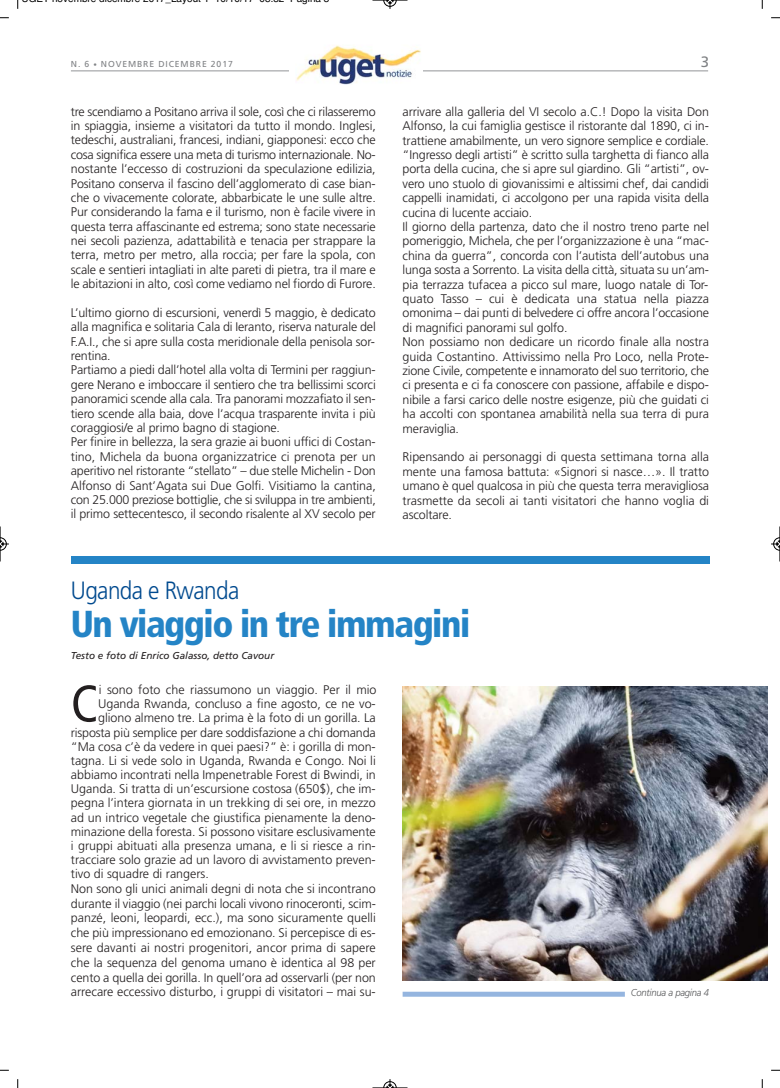
<style>
.page{position:relative;width:780px;height:1088px;background:#fff}
.page>*{position:absolute;margin:0;border:0;box-sizing:border-box;transform-origin:0 0}
.t1{font:condensed 51.88px "Frutiger LT Std";color:#231f20}
.t2{font:900 condensed 37.5px "Frutiger LT Std";letter-spacing:-.04em;color:#2484c6}
.t3{font:300 25px "Frutiger LT Std";letter-spacing:-.025em;color:#004a8f;scale:.9 1}
.t4{font:15px "Frutiger LT Std";color:#808285}
.t5{font:300 12.5px/14.4px "Frutiger LT Std";letter-spacing:-.01em;color:#231f20;text-align:justify}
.t6{font:italic 10px "Frutiger LT Std";color:#231f20}
.t7{font:italic 300 10px "Frutiger LT Std";letter-spacing:-.025em;color:#58595b;scale:.95 1}
.t8{font:10px "Helvetica";color:#000}
.t9{font:8.62px "Frutiger LT Std";letter-spacing:.1em;color:#808285}
.s1{font-size:6.88px}
</style>
<div class="page">
<hr style="left:71px;top:71px;width:637px;height:1px;background:#939598">
<div style="left:289px;top:36px;width:134px;height:48px;background:#fff"></div>
<img style="left:296px;top:45px;width:125px;height:39px">
<div style="left:71px;top:557px;width:638px;height:7px;background:#2484c6"></div>
<img style="left:402px;top:686px;width:365px;height:295px">
<div style="left:402px;top:992px;width:222px;height:5px;background:#95b5df"></div>
<svg style="left:17px;top:0;width:2px;height:9px"></svg>
<svg style="left:0;top:17px;width:9px;height:2px"></svg>
<svg style="left:761px;top:0;width:2px;height:9px"></svg>
<svg style="left:771px;top:17px;width:9px;height:2px"></svg>
<svg style="left:17px;top:1079px;width:2px;height:9px"></svg>
<svg style="left:761px;top:1079px;width:2px;height:9px"></svg>
<hr style="left:372px;top:0;width:35px;height:1px;background:#000">
<svg style="left:383px;top:0;width:13px;height:9px"></svg>
<hr style="left:372px;top:1087px;width:35px;height:1px;background:#000">
<svg style="left:383px;top:1079px;width:13px;height:9px"></svg>
<hr style="left:0;top:526px;width:1px;height:35px;background:#000">
<svg style="left:0;top:537px;width:9px;height:14px"></svg>
<hr style="left:779px;top:526px;width:1px;height:35px;background:#000">
<svg style="left:771px;top:537px;width:9px;height:14px"></svg>
<p class="t8" style="left:165px;top:-5px;width:23px">_ y</p>
<p class="t8" style="left:302px;top:-5px;width:7px">g</p>
<p class="t9" style="left:71px;top:59px;width:163px">N. 6 <span class="s1">•</span> NOVEMBRE DICEMBRE 2017</p>
<p class="t4" style="left:700px;top:53px;width:10px">3</p>
<p class="t5" style="left:71px;top:105px;width:306px">tre scendiamo a Positano arriva il sole, così che ci rilasseremo in spiaggia, insieme a visitatori da tutto il mondo. Inglesi, tedeschi, australiani, francesi, indiani, giapponesi: ecco che cosa significa essere una meta di turismo internazionale. No&shy;nostante l’eccesso di costruzioni da speculazione edilizia, Positano conserva il fascino dell’agglomerato di case bian&shy;che o vivacemente colorate, abbarbicate le une sulle altre.<br>Pur considerando la fama e il turismo, non è facile vivere in questa terra affascinante ed estrema; sono state necessarie nei secoli pazienza, adattabilità e tenacia per strappare la terra, metro per metro, alla roccia; per fare la spola, con scale e sentieri intagliati in alte pareti di pietra, tra il mare e le abitazioni in alto, così come vediamo nel fiordo di Furore.</p>
<p class="t5" style="left:71px;top:306px;width:306px;text-align:left">L’ultimo giorno di escursioni, venerdì 5 maggio, è dedicato alla magnifica e solitaria Cala di Ieranto, riserva naturale del F.A.I., che si apre sulla costa meridionale della penisola sor&shy;rentina.<br>Partiamo a piedi dall’hotel alla volta di Termini per raggiun&shy;gere Nerano e imboccare il sentiero che tra bellissimi scorci panoramici scende alla cala. Tra panorami mozzafiato il sen&shy;tiero scende alla baia, dove l’acqua trasparente invita i più coraggiosi/e al primo bagno di stagione.<br>Per finire in bellezza, la sera grazie ai buoni uffici di Costan&shy;tino, Michela da buona organizzatrice ci prenota per un aperitivo nel ristorante “stellato” – due stelle Michelin - Don Alfonso di Sant’Agata sui Due Golfi. Visitiamo la cantina, con 25.000 preziose bottiglie, che si sviluppa in tre ambienti, il primo settecentesco, il secondo risalente al XV secolo per</p>
<p class="t5" style="left:402px;top:105px;width:308px;text-align:left">arrivare alla galleria del VI secolo a.C.! Dopo la visita Don Alfonso, la cui famiglia gestisce il ristorante dal 1890, ci in&shy;trattiene amabilmente, un vero signore semplice e cordiale. “Ingresso degli artisti” è scritto sulla targhetta di fianco alla porta della cucina, che si apre sul giardino. Gli “artisti”, ov&shy;vero uno stuolo di giovanissimi e altissimi chef, dai candidi cappelli inamidati, ci accolgono per una rapida visita della cucina di lucente acciaio.<br>Il giorno della partenza, dato che il nostro treno parte nel pomeriggio, Michela, che per l’organizzazione è una “mac&shy;china da guerra”, concorda con l’autista dell’autobus una lunga sosta a Sorrento. La visita della città, situata su un’am&shy;pia terrazza tufacea a picco sul mare, luogo natale di Tor&shy;quato Tasso – cui è dedicata una statua nella piazza omonima – dai punti di belvedere ci offre ancora l’occasione di magnifici panorami sul golfo.<br>Non possiamo non dedicare un ricordo finale alla nostra guida Costantino. Attivissimo nella Pro Loco, nella Prote&shy;zione Civile, competente e innamorato del suo territorio, che ci presenta e ci fa conoscere con passione, affabile e dispo&shy;nibile a farsi carico delle nostre esigenze, più che guidati ci ha accolti con spontanea amabilità nella sua terra di pura meraviglia.</p>
<p class="t5" style="left:402px;top:451px;width:308px">Ripensando ai personaggi di questa settimana torna alla mente una famosa battuta: «Signori si nasce…». Il tratto umano è quel qualcosa in più che questa terra meravigliosa trasmette da secoli ai tanti visitatori che hanno voglia di ascoltare.</p>
<h3 class="t3" style="left:71px;top:580px;width:189px">Uganda e Rwanda</h3>
<h2 class="t2" style="left:71px;top:605px;width:401px">Un viaggio in tre immagini</h2>
<p class="t6" style="left:71px;top:650px;width:205px">Testo e foto di Enrico Galasso, detto Cavour</p>
<h1 class="t1" style="left:71px;top:683px;width:29px">C</h1>
<p class="t5" style="left:99px;top:684px;width:279px">i sono foto che riassumono un viaggio. Per il mio</p>
<p class="t5" style="left:98px;top:698px;width:279px">Uganda Rwanda, concluso a fine agosto, ce ne vo-</p>
<p class="t5" style="left:98px;top:712px;width:279px">gliono almeno tre. La prima è la foto di un gorilla. La</p>
<p class="t5" style="left:71px;top:726px;width:306px">risposta più semplice per dare soddisfazione a chi domanda</p>
<p class="t5" style="left:71px;top:740px;width:306px">“Ma cosa c’è da vedere in quei paesi?” è: i gorilla di mon-</p>
<p class="t5" style="left:71px;top:754px;width:306px">tagna. Li si vede solo in Uganda, Rwanda e Congo. Noi li</p>
<p class="t5" style="left:71px;top:768px;width:306px">abbiamo incontrati nella Impenetrable Forest di Bwindi, in</p>
<p class="t5" style="left:71px;top:783px;width:306px">Uganda. Si tratta di un’escursione costosa (650$), che im-</p>
<p class="t5" style="left:71px;top:797px;width:306px">pegna l’intera giornata in un trekking di sei ore, in mezzo</p>
<p class="t5" style="left:71px;top:811px;width:306px">ad un intrico vegetale che giustifica pienamente la deno-</p>
<p class="t5" style="left:71px;top:825px;width:306px">minazione della foresta. Si possono visitare esclusivamente</p>
<p class="t5" style="left:71px;top:839px;width:306px">i gruppi abituati alla presenza umana, e li si riesce a rin-</p>
<p class="t5" style="left:71px;top:853px;width:306px">tracciare solo grazie ad un lavoro di avvistamento preven-</p>
<p class="t5" style="left:71px;top:867px;width:139px">tivo di squadre di rangers.</p>
<p class="t5" style="left:71px;top:882px;width:306px">Non sono gli unici animali degni di nota che si incontrano</p>
<p class="t5" style="left:71px;top:897px;width:306px">durante il viaggio (nei parchi locali vivono rinoceronti, scim-</p>
<p class="t5" style="left:71px;top:912px;width:306px">panzé, leoni, leopardi, ecc.), ma sono sicuramente quelli</p>
<p class="t5" style="left:71px;top:926px;width:306px">che più impressionano ed emozionano. Si percepisce di es-</p>
<p class="t5" style="left:71px;top:941px;width:306px">sere davanti ai nostri progenitori, ancor prima di sapere</p>
<p class="t5" style="left:71px;top:956px;width:306px">che la sequenza del genoma umano è identica al 98 per</p>
<p class="t5" style="left:71px;top:971px;width:306px">cento a quella dei gorilla. In quell’ora ad osservarli (per non</p>
<p class="t5" style="left:71px;top:986px;width:306px">arrecare eccessivo disturbo, i gruppi di visitatori – mai su-</p>
<p class="t7" style="left:631px;top:987px;width:84px">Continua a pagina 4</p>
</div>
